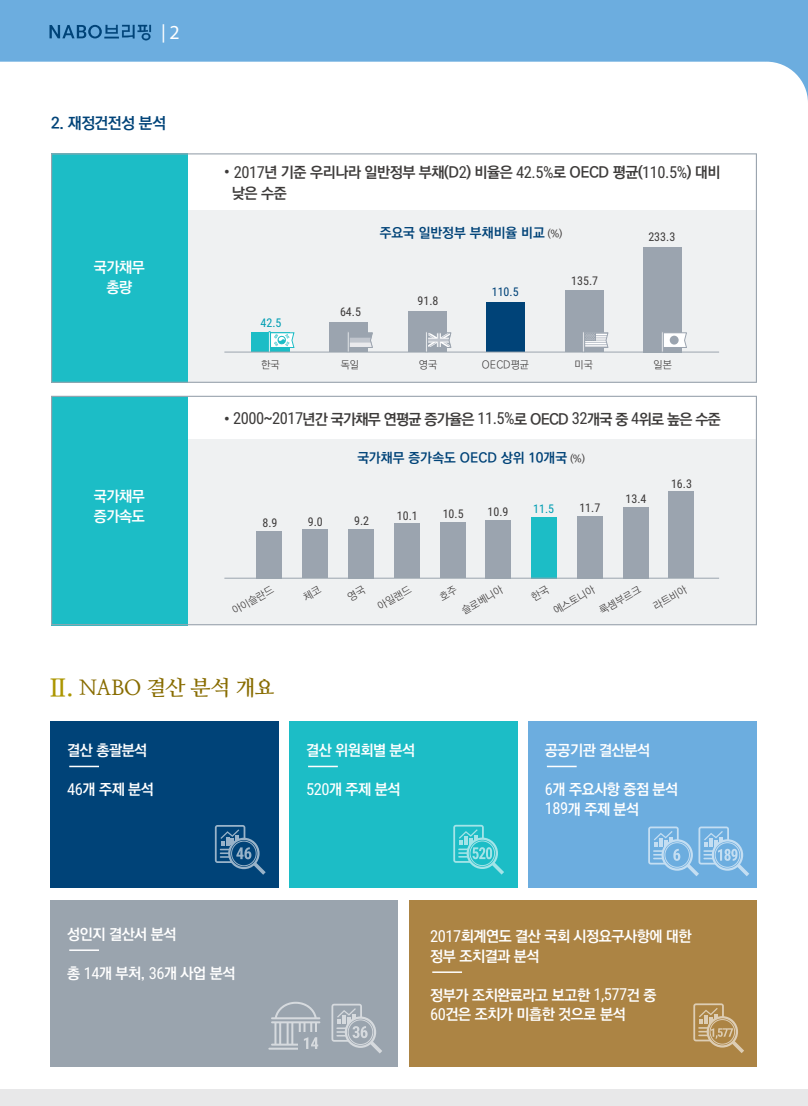
<style>
.page{position:relative;width:808px;height:1106px;background:#fff}
.page>*{position:absolute;margin:0;border:0;box-sizing:border-box;transform-origin:0 0}
.t1{font:700 21px "Nanum Myeongjo";letter-spacing:-.03em;color:#886c00}
.t2{font:300 18.3px "Roboto";color:#fff;scale:1.09 1}
.t3{font:700 15.75px "Ko Pub Dotum";letter-spacing:-.02em;color:#004378}
.t4{font:700 15px/19.5px "Ko Pub Dotum";letter-spacing:-.03em;color:#fff}
.t5{font:700 15px/20.2px "Ko Pub Dotum";letter-spacing:-.03em;color:#3d3b3a}
.t6{font:700 15px "Ko Pub Dotum";letter-spacing:-.05em;color:#3d3b3a}
.t7{font:700 13.5px "Ko Pub Dotum";letter-spacing:.005em;color:#004378}
.t8{font:12px "Roboto Condensed";color:#3d3b3a}
.t9{font:12px "Roboto Condensed";color:#009eb3}
.t10{font:12px "Roboto Condensed";color:#004378}
.t11{font:300 10.5px/23px "Ko Pub Dotum";color:#3d3b3a}
.s1{font-size:19.95px}
.s2{font-family:"Batang";font-weight:400}
.s3{font-family:"Roboto Condensed";font-weight:400;font-size:16.5px}
.s4{font-weight:500;font-size:10.5px;color:#3d3b3a}
.s5{font-size:16.5px}
.s6{font-family:"Ko Pub Batang";font-size:24px;color:#ac9601}
</style>
<div class="page">
<svg style="left:0;top:0;width:808px;height:101px;fill:#6caddf"></svg>
<div style="left:0;top:1089px;width:808px;height:17px;background:#e8e8e9"></div>
<svg style="left:49px;top:25px;width:102px;height:15px;background:#4385b8"></svg>
<div style="left:50px;top:721px;width:228px;height:166px;background:#004378"></div>
<div style="left:289px;top:721px;width:228px;height:166px;background:#1cbdc6"></div>
<div style="left:528px;top:721px;width:228px;height:166px;background:#6caddf"></div>
<div style="left:50px;top:900px;width:347px;height:166px;background:#9aa4ae"></div>
<div style="left:410px;top:900px;width:347px;height:166px;background:#ac8444"></div>
<svg style="left:51px;top:153px;width:706px;height:230px;fill:#eff1f2"></svg>
<svg style="left:51px;top:396px;width:706px;height:229px;fill:#eff1f2"></svg>
<hr style="left:69px;top:765px;width:30px;height:2px;background:#fff">
<hr style="left:69px;top:949px;width:30px;height:2px;background:#fff">
<hr style="left:432px;top:971px;width:30px;height:2px;background:#fff">
<hr style="left:308px;top:765px;width:30px;height:2px;background:#fff">
<hr style="left:547px;top:765px;width:30px;height:2px;background:#fff">
<hr style="left:268px;top:1047px;width:55px;height:2px;background:#fff">
<svg style="left:331px;top:1003px;width:51px;height:50px"></svg>
<div style="left:298px;top:1032px;width:27px;height:18px;background:#9aa4ae"></div>
<svg style="left:271px;top:1001px;width:49px;height:48px"></svg>
<svg style="left:453px;top:824px;width:51px;height:50px"></svg>
<svg style="left:215px;top:825px;width:51px;height:49px"></svg>
<svg style="left:663px;top:840px;width:29px;height:29px"></svg>
<div style="left:661px;top:839px;width:32px;height:31px;border:2px solid #fff;border-radius:50%"></div>
<div style="left:665px;top:842px;width:25px;height:25px;border:1px solid #fff;border-radius:50%"></div>
<svg style="left:648px;top:826px;width:32px;height:38px"></svg>
<svg style="left:686px;top:826px;width:63px;height:50px"></svg>
<svg style="left:693px;top:1003px;width:51px;height:50px"></svg>
<div style="left:251px;top:333px;width:39px;height:19px;background:#1cbdc6"></div>
<div style="left:329px;top:322px;width:39px;height:30px;background:#9ba4af"></div>
<div style="left:408px;top:311px;width:39px;height:41px;background:#9ba4af"></div>
<div style="left:486px;top:303px;width:39px;height:49px;background:#004378"></div>
<div style="left:565px;top:290px;width:39px;height:62px;background:#9ba4af"></div>
<div style="left:643px;top:247px;width:39px;height:105px;background:#9ba4af"></div>
<svg style="left:661px;top:331px;width:26px;height:21px"></svg>
<svg style="left:583px;top:331px;width:26px;height:21px"></svg>
<svg style="left:426px;top:331px;width:26px;height:21px"></svg>
<svg style="left:347px;top:331px;width:26px;height:21px"></svg>
<svg style="left:268px;top:331px;width:27px;height:21px"></svg>
<hr style="left:224px;top:352px;width:495px;height:1px;background:#9aa4ae">
<div style="left:256px;top:531px;width:26px;height:47px;background:#9ba4af"></div>
<div style="left:302px;top:530px;width:26px;height:48px;background:#9ba4af"></div>
<div style="left:348px;top:529px;width:26px;height:49px;background:#9ba4af"></div>
<div style="left:394px;top:524px;width:26px;height:54px;background:#9ba4af"></div>
<div style="left:440px;top:522px;width:26px;height:56px;background:#9ba4af"></div>
<div style="left:485px;top:520px;width:26px;height:58px;background:#9ba4af"></div>
<div style="left:531px;top:517px;width:25px;height:61px;background:#1cbdc6"></div>
<div style="left:577px;top:516px;width:26px;height:62px;background:#9ba4af"></div>
<div style="left:623px;top:507px;width:26px;height:71px;background:#9ba4af"></div>
<div style="left:668px;top:491px;width:26px;height:87px;background:#9ba4af"></div>
<hr style="left:224px;top:578px;width:495px;height:1px;background:#9aa4ae">
<svg style="left:302px;top:585px;width:20px;height:17px"></svg>
<svg style="left:347px;top:585px;width:20px;height:17px"></svg>
<svg style="left:530px;top:585px;width:20px;height:16px"></svg>
<p class="t2" style="left:161px;top:20px;width:19px">|<span class="s1">2</span></p>
<p class="t3" style="left:51px;top:115px;width:117px">2. 재정건전성 분석</p>
<p class="t4" style="left:94px;top:258px;width:52px;text-align:center">국가채무 총량</p>
<p class="t4" style="left:94px;top:487px;width:52px">국가채무 증가속도</p>
<p class="t5" style="left:232px;top:163px;width:490px;text-indent:-8px"><span class="s2">•</span> <span class="s3">2017</span>년 기준 우리나라 일반정부 부채(D<span class="s3">2</span>) 비율은 <span class="s3">42.5%</span>로 OECD 평균(<span class="s3">110.5%</span>) 대비 낮은 수준</p>
<p class="t9" style="left:261px;top:315px;width:22px">42.5</p>
<p class="t8" style="left:340px;top:304px;width:22px">64.5</p>
<p class="t7" style="left:380px;top:226px;width:184px">주요국 일반정부 부채비율 비교 <span class="s4">(%)</span></p>
<p class="t8" style="left:417px;top:293px;width:22px">91.8</p>
<p class="t10" style="left:492px;top:283px;width:28px">110.5</p>
<p class="t8" style="left:571px;top:272px;width:28px">135.7</p>
<p class="t8" style="left:648px;top:229px;width:28px">233.3</p>
<p class="t11" style="left:261px;top:353px;width:20px">한국</p>
<p class="t11" style="left:341px;top:353px;width:20px">독일</p>
<p class="t11" style="left:419px;top:353px;width:20px">영국</p>
<p class="t11" style="left:482px;top:353px;width:49px">OECD평균</p>
<p class="t11" style="left:574px;top:353px;width:20px">미국</p>
<p class="t11" style="left:653px;top:353px;width:20px">일본</p>
<p class="t6" style="left:224px;top:411px;width:498px"><span class="s2">•</span> <span class="s3">2000</span><span class="s5">~</span><span class="s3">2017</span>년간 국가채무 연평균 증가율은 <span class="s3">11.5%</span>로 OECD <span class="s3">32</span>개국 중 <span class="s3">4</span>위로 높은 수준</p>
<p class="t7" style="left:357px;top:451px;width:229px">국가채무 증가속도 OECD 상위 10개국 <span class="s4">(%)</span></p>
<p class="t8" style="left:262px;top:514px;width:17px">8.9</p>
<p class="t8" style="left:308px;top:513px;width:17px">9.0</p>
<p class="t8" style="left:354px;top:512px;width:17px">9.2</p>
<p class="t8" style="left:397px;top:507px;width:22px">10.1</p>
<p class="t8" style="left:443px;top:506px;width:22px">10.5</p>
<p class="t8" style="left:487px;top:503px;width:22px">10.9</p>
<p class="t9" style="left:533px;top:500px;width:22px">11.5</p>
<p class="t8" style="left:579px;top:499px;width:22px">11.7</p>
<p class="t8" style="left:625px;top:490px;width:22px">13.4</p>
<p class="t8" style="left:671px;top:475px;width:22px">16.3</p>
<p class="t11" style="left:228px;top:602px;width:47px;rotate:-30deg">아이슬란드</p>
<p class="t11" style="left:373px;top:597px;width:38px;rotate:-30deg">아일랜드</p>
<p class="t11" style="left:445px;top:582px;width:47px;text-indent:-12px;rotate:-30deg">호주 슬로베니아</p>
<p class="t11" style="left:549px;top:602px;width:47px;rotate:-30deg">에스토니아</p>
<p class="t11" style="left:595px;top:602px;width:47px;rotate:-30deg">룩셈부르크</p>
<p class="t11" style="left:649px;top:597px;width:38px;rotate:-30deg">라트비아</p>
<h1 class="t1" style="left:47px;top:675px;width:229px"><span class="s6">Ⅱ.</span> NABO 결산 분석 개요</h1>
<p class="t4" style="left:67px;top:741px;width:82px">결산 총괄분석</p>
<p class="t4" style="left:67px;top:780px;width:88px"><span class="s3">46</span>개 주제 분석</p>
<p class="t4" style="left:306px;top:741px;width:111px">결산 위원회별 분석</p>
<p class="t4" style="left:306px;top:780px;width:96px"><span class="s3">520</span>개 주제 분석</p>
<p class="t4" style="left:545px;top:741px;width:107px">공공기관 결산분석</p>
<p class="t4" style="left:545px;top:780px;width:135px"><span class="s3">6</span>개 주요사항 중점 분석<br><span class="s3">189</span>개 주제 분석</p>
<p class="t4" style="left:67px;top:925px;width:111px">성인지 결산서 분석</p>
<p class="t4" style="left:67px;top:964px;width:170px">총 <span class="s3">14</span>개 부처, <span class="s3">36</span>개 사업 분석</p>
<p class="t4" style="left:430px;top:927px;width:263px"><span class="s3">2017</span>회계연도 결산 국회 시정요구사항에 대한 정부 조치결과 분석</p>
<p class="t4" style="left:430px;top:985px;width:228px">정부가 조치완료라고 보고한 <span class="s3">1,577</span>건 중<br><span class="s3">60</span>건은 조치가 미흡한 것으로 분석</p>
</div>
